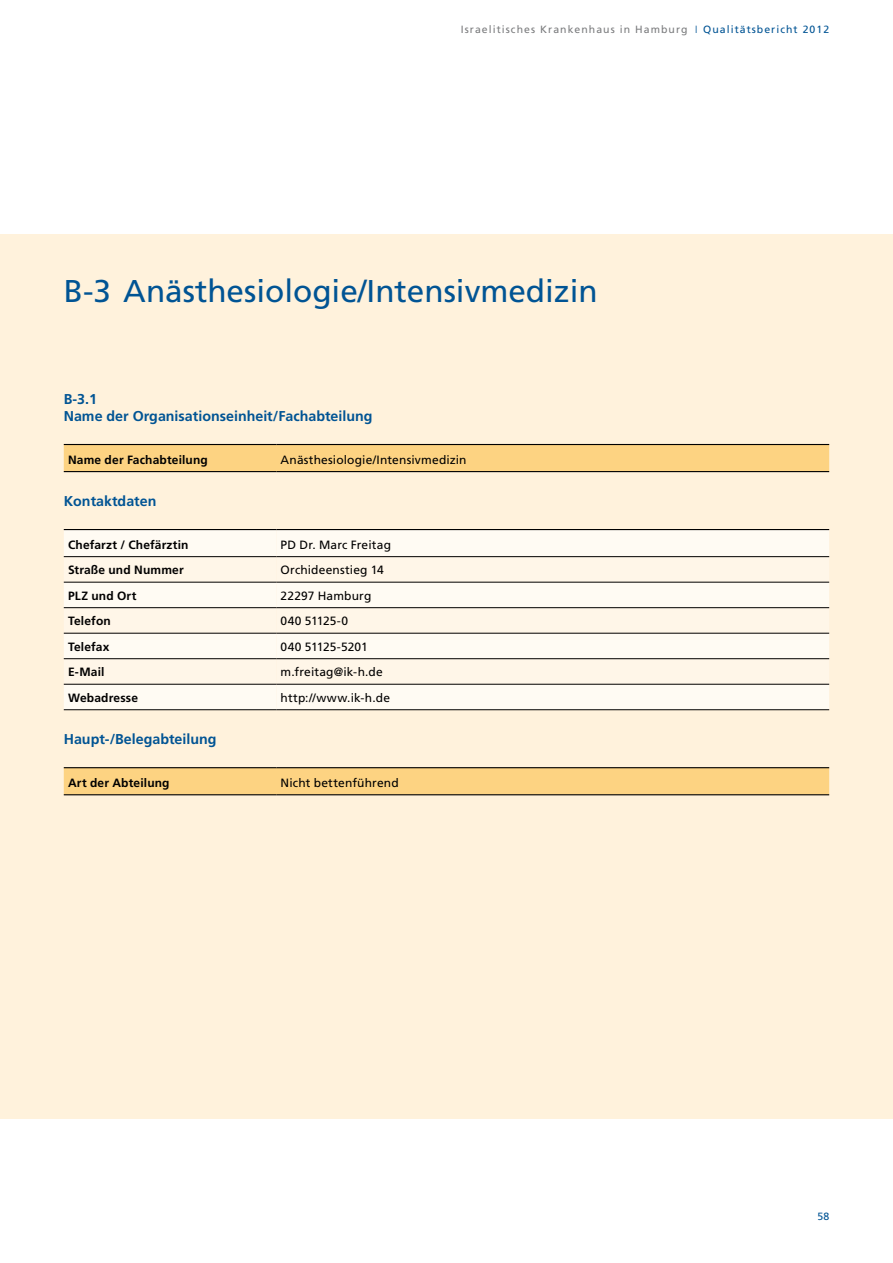
<style>
.page{position:relative;width:893px;height:1263px;background:#fff}
.page>*{position:absolute;margin:0;border:0;box-sizing:border-box;transform-origin:0 0}
.t1{font:31.5px "Frutiger LT";color:#005494}
.t2{font:700 14.25px/17px "Frutiger LT";color:#005494}
.t3{font:12px "Frutiger LT";letter-spacing:.01em;color:#000}
.t4{font:700 12px "Frutiger LT";letter-spacing:.015em;color:#000}
.t5{font:12px "Frutiger LT";letter-spacing:-.02em;color:#000}
.t6{font:10.5px "Frutiger LT";letter-spacing:.1em;color:#7b7c7e}
.t7{font:10.5px "Frutiger LT";color:#005494}
.s1{font-weight:300;color:#005494}
.s2{color:#005494}
</style>
<div class="page">
<div style="left:0;top:234px;width:893px;height:884px;background:#fff2dc"></div>
<div style="left:64px;top:445px;width:765px;height:26px;background:#fdd382"></div>
<hr style="left:64px;top:471px;width:212px;height:1px;background:#000">
<hr style="left:276px;top:471px;width:553px;height:1px;background:#000">
<hr style="left:64px;top:444px;width:212px;height:1px;background:#000">
<hr style="left:276px;top:444px;width:553px;height:1px;background:#000">
<div style="left:276px;top:530px;width:553px;height:179px;background:#fffbf3"></div>
<svg style="left:64px;top:530px;width:212px;height:179px"></svg>
<svg style="left:276px;top:557px;width:553px;height:127px;fill:#fff6e8"></svg>
<hr style="left:64px;top:709px;width:212px;height:1px;background:#000">
<hr style="left:276px;top:709px;width:553px;height:1px;background:#000">
<hr style="left:64px;top:556px;width:212px;height:1px;background:#000">
<hr style="left:276px;top:556px;width:553px;height:1px;background:#000">
<hr style="left:64px;top:582px;width:212px;height:1px;background:#000">
<hr style="left:276px;top:582px;width:553px;height:1px;background:#000">
<hr style="left:64px;top:607px;width:212px;height:1px;background:#000">
<hr style="left:276px;top:607px;width:553px;height:1px;background:#000">
<hr style="left:64px;top:633px;width:212px;height:1px;background:#000">
<hr style="left:276px;top:633px;width:553px;height:1px;background:#000">
<hr style="left:64px;top:658px;width:212px;height:1px;background:#000">
<hr style="left:276px;top:658px;width:553px;height:1px;background:#000">
<hr style="left:64px;top:684px;width:212px;height:1px;background:#000">
<hr style="left:276px;top:684px;width:553px;height:1px;background:#000">
<hr style="left:64px;top:529px;width:212px;height:1px;background:#000">
<hr style="left:276px;top:529px;width:553px;height:1px;background:#000">
<div style="left:64px;top:768px;width:765px;height:26px;background:#fdd382"></div>
<hr style="left:64px;top:794px;width:212px;height:1px;background:#000">
<hr style="left:276px;top:794px;width:553px;height:1px;background:#000">
<hr style="left:64px;top:767px;width:212px;height:1px;background:#000">
<hr style="left:276px;top:767px;width:553px;height:1px;background:#000">
<p class="t6" style="left:461px;top:24px;width:370px">Israelitisches Krankenhaus in Hamburg <span class="s1">I</span> <span class="s2">Qualitätsbericht 2012</span></p>
<h1 class="t1" style="left:64px;top:272px;width:535px">B-3 Anästhesiologie/Intensivmedizin</h1>
<p class="t2" style="left:64px;top:391px;width:310px">B-3.1<br>Name der Organisationseinheit/Fachabteilung</p>
<p class="t4" style="left:68px;top:452px;width:141px">Name der Fachabteilung</p>
<p class="t3" style="left:281px;top:452px;width:187px">Anästhesiologie/Intensivmedizin</p>
<p class="t2" style="left:64px;top:493px;width:94px">Kontaktdaten</p>
<p class="t4" style="left:68px;top:537px;width:122px">Chefarzt / Chefärztin</p>
<p class="t3" style="left:281px;top:537px;width:112px">PD Dr. Marc Freitag</p>
<p class="t4" style="left:68px;top:563px;width:117px">Straße und Nummer</p>
<p class="t3" style="left:281px;top:563px;width:105px">Orchideenstieg 14</p>
<p class="t4" style="left:68px;top:588px;width:70px">PLZ und Ort</p>
<p class="t3" style="left:281px;top:588px;width:92px">22297 Hamburg</p>
<p class="t4" style="left:68px;top:614px;width:44px">Telefon</p>
<p class="t5" style="left:281px;top:614px;width:69px">040 51125-0</p>
<p class="t4" style="left:68px;top:639px;width:43px">Telefax</p>
<p class="t3" style="left:281px;top:639px;width:89px">040 51125-5201</p>
<p class="t4" style="left:68px;top:665px;width:38px">E-Mail</p>
<p class="t3" style="left:281px;top:665px;width:104px">m.freitag@ik-h.de</p>
<p class="t4" style="left:68px;top:690px;width:72px">Webadresse</p>
<p class="t3" style="left:281px;top:690px;width:111px">http://www.ik-h.de</p>
<p class="t2" style="left:64px;top:731px;width:154px">Haupt-/Belegabteilung</p>
<p class="t4" style="left:68px;top:775px;width:103px">Art der Abteilung</p>
<p class="t3" style="left:281px;top:775px;width:120px">Nicht bettenführend</p>
<p class="t7" style="left:817px;top:1210px;width:13px">58</p>
</div>
